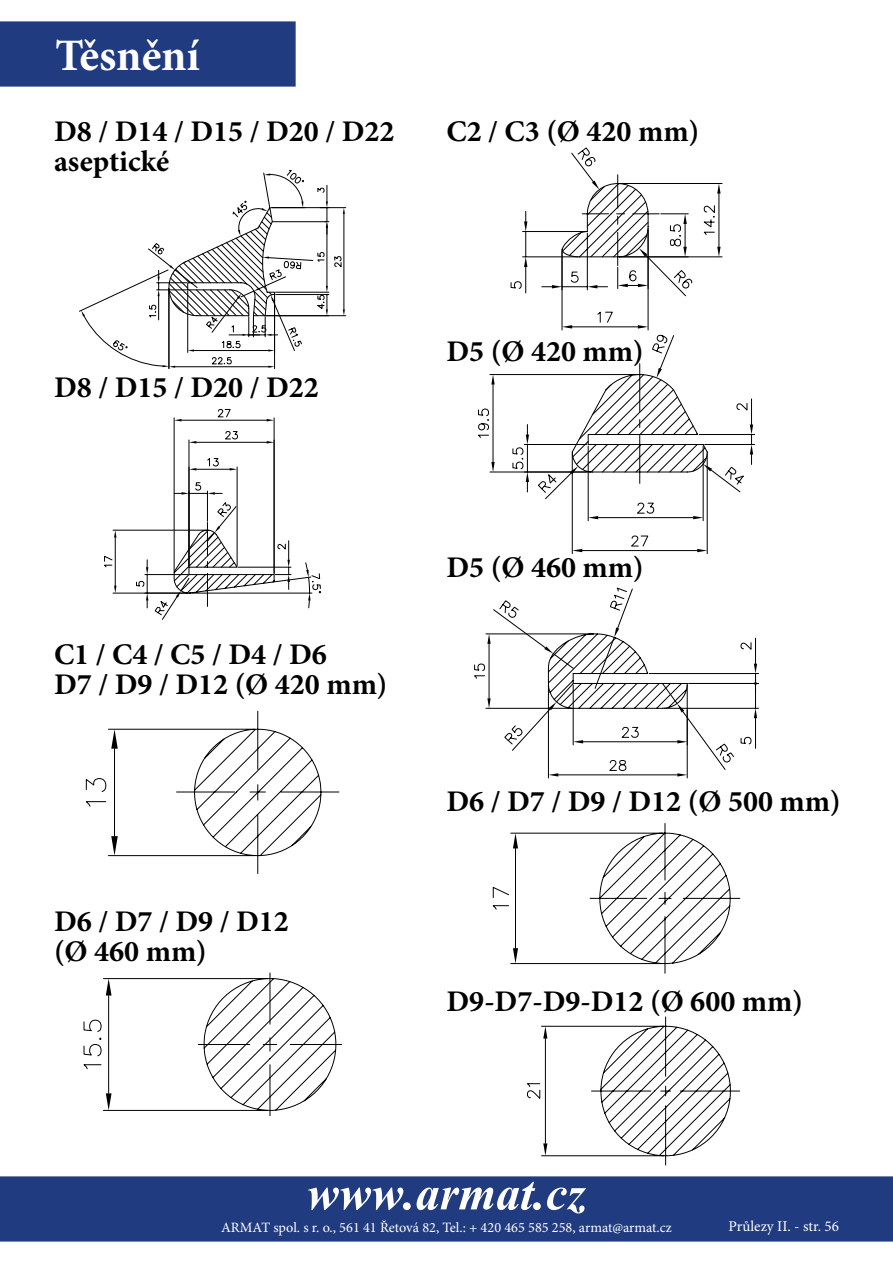
<style>
.page{position:relative;width:893px;height:1263px;background:#fff}
.page>*{position:absolute;margin:0;border:0;box-sizing:border-box;transform-origin:0 0}
.t1{font:700 60px "Vijaya";color:#fff}
.t2{font:700 45px "Minion Pro";color:#fff}
.t3{font:700 30px/30px "Minion Pro";color:#000}
.t4{font:15px "Minion Pro";color:#fff}
.t5{font:14.25px "Minion Pro";color:#fff}
</style>
<div class="page">
<div style="left:0;top:21px;width:296px;height:66px;background:#203b7f"></div>
<div style="left:0;top:1176px;width:893px;height:65px;background:#203b7f"></div>
<svg style="left:79px;top:170px;width:267px;height:199px"></svg>
<svg style="left:104px;top:409px;width:217px;height:211px"></svg>
<svg style="left:478px;top:147px;width:277px;height:407px"></svg>
<svg style="left:85px;top:711px;width:254px;height:163px"></svg>
<svg style="left:474px;top:587px;width:285px;height:191px"></svg>
<hr style="left:270px;top:973px;width:1px;height:51px;background:#000">
<hr style="left:270px;top:1065px;width:1px;height:50px;background:#000">
<svg style="left:83px;top:978px;width:259px;height:133px"></svg>
<svg style="left:492px;top:823px;width:248px;height:151px"></svg>
<svg style="left:527px;top:1016px;width:213px;height:149px"></svg>
<h2 class="t2" style="left:55px;top:24px;width:146px">Těsnění</h2>
<p class="t3" style="left:54px;top:116px;width:342px">D8 / D14 / D15 / D20 / D22 aseptické</p>
<p class="t3" style="left:446px;top:116px;width:254px">C2 / C3 (Ø 420 mm)</p>
<p class="t3" style="left:54px;top:372px;width:266px">D8 / D15 / D20 / D22</p>
<p class="t3" style="left:446px;top:336px;width:199px">D5 (Ø 420 mm)</p>
<p class="t3" style="left:54px;top:639px;width:335px">C1 / C4 / C5 / D4 / D6<br>D7 / D9 / D12 (Ø 420 mm)</p>
<p class="t3" style="left:54px;top:906px;width:236px">D6 / D7 / D9 / D12 (Ø 460 mm)</p>
<p class="t3" style="left:446px;top:552px;width:199px">D5 (Ø 460 mm)</p>
<p class="t3" style="left:446px;top:786px;width:396px">D6 / D7 / D9 / D12 (Ø 500 mm)</p>
<p class="t3" style="left:446px;top:985px;width:358px">D9-D7-D9-D12 (Ø 600 mm)</p>
<h1 class="t1" style="left:307px;top:1146px;width:280px">www.armat.cz</h1>
<p class="t5" style="left:221px;top:1217px;width:452px">ARMAT spol. s r. o., 561 41 Řetová 82, Tel.: + 420 465 585 258, armat@armat.cz</p>
<p class="t4" style="left:728px;top:1216px;width:112px">Průlezy II. - str. 56</p>
</div>
